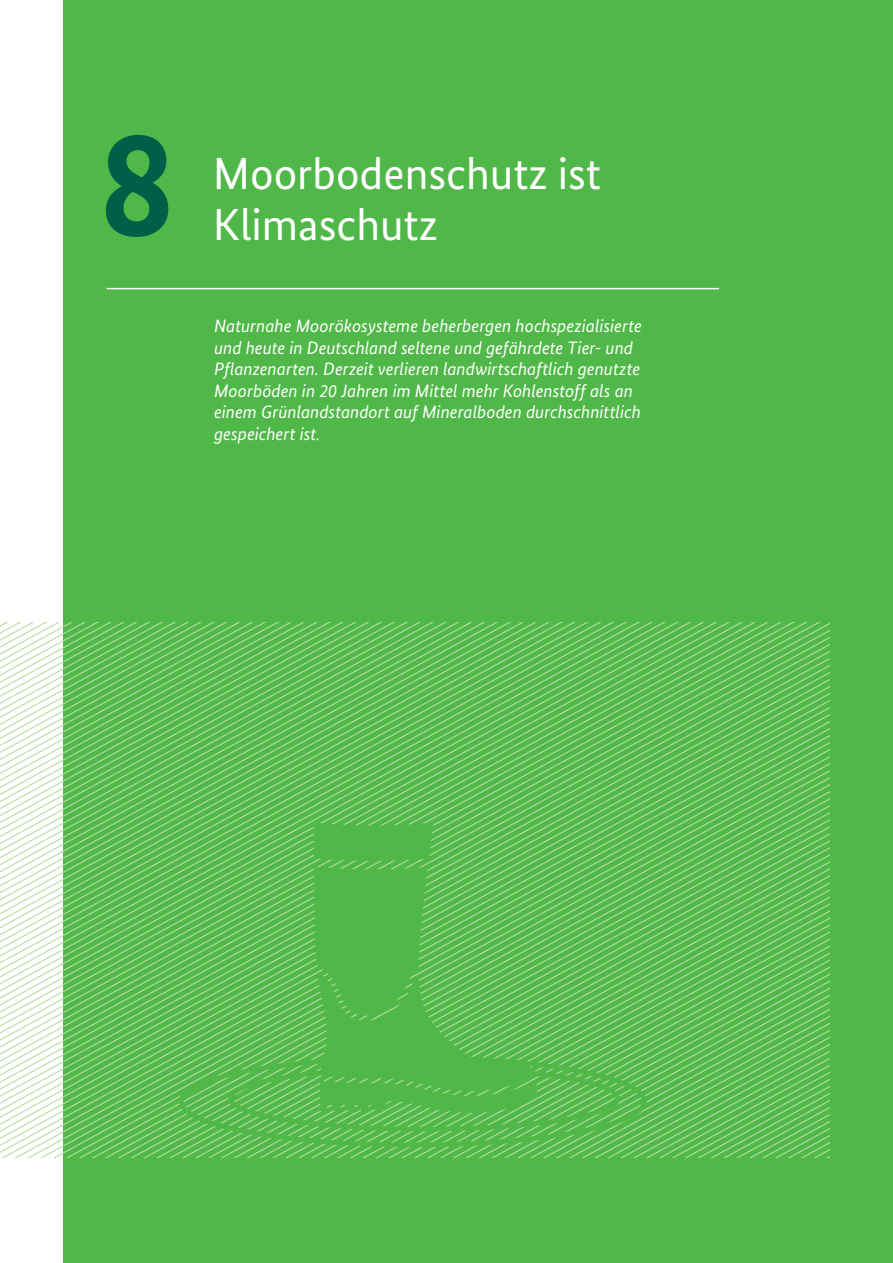
<style>
.page{position:relative;width:893px;height:1263px;background:#fff}
.page>*{position:absolute;margin:0;border:0;box-sizing:border-box;transform-origin:0 0}
.t1{font:700 151.5px "Bundes Sans";color:#005f46}
.t2{font:45px/51px "Bundes Sans";color:#fff}
.t3{font:italic 18px/21.6px "Bundes Sans";color:#fff}
</style>
<div class="page">
<div style="left:64px;top:0;width:829px;height:1263px;background:#50b848"></div>
<hr style="left:107px;top:288px;width:612px;height:1px;background:#fff">
<svg style="left:0;top:623px;width:829px;height:535px"></svg>
<div style="left:228px;top:1066px;width:392px;height:65px;border:4px solid #50b848;border-radius:50%"></div>
<svg style="left:314px;top:823px;width:119px;height:38px"></svg>
<svg style="left:314px;top:867px;width:223px;height:246px"></svg>
<h1 class="t1" style="left:99px;top:91px;width:77px">8</h1>
<h1 class="t2" style="left:213px;top:147px;width:390px">Moorbodenschutz ist<br>Klimaschutz</h1>
<p class="t3" style="left:214px;top:315px;width:429px">Naturnahe Moorökosysteme beherbergen hochspezialisierte und heute in Deutschland seltene und gefährdete Tier- und Pflanzenarten. Derzeit verlieren landwirtschaftlich genutzte Moorböden in 20 Jahren im Mittel mehr Kohlenstoff als an einem Grünlandstandort auf Mineralboden durchschnittlich gespeichert ist.</p>
</div>
